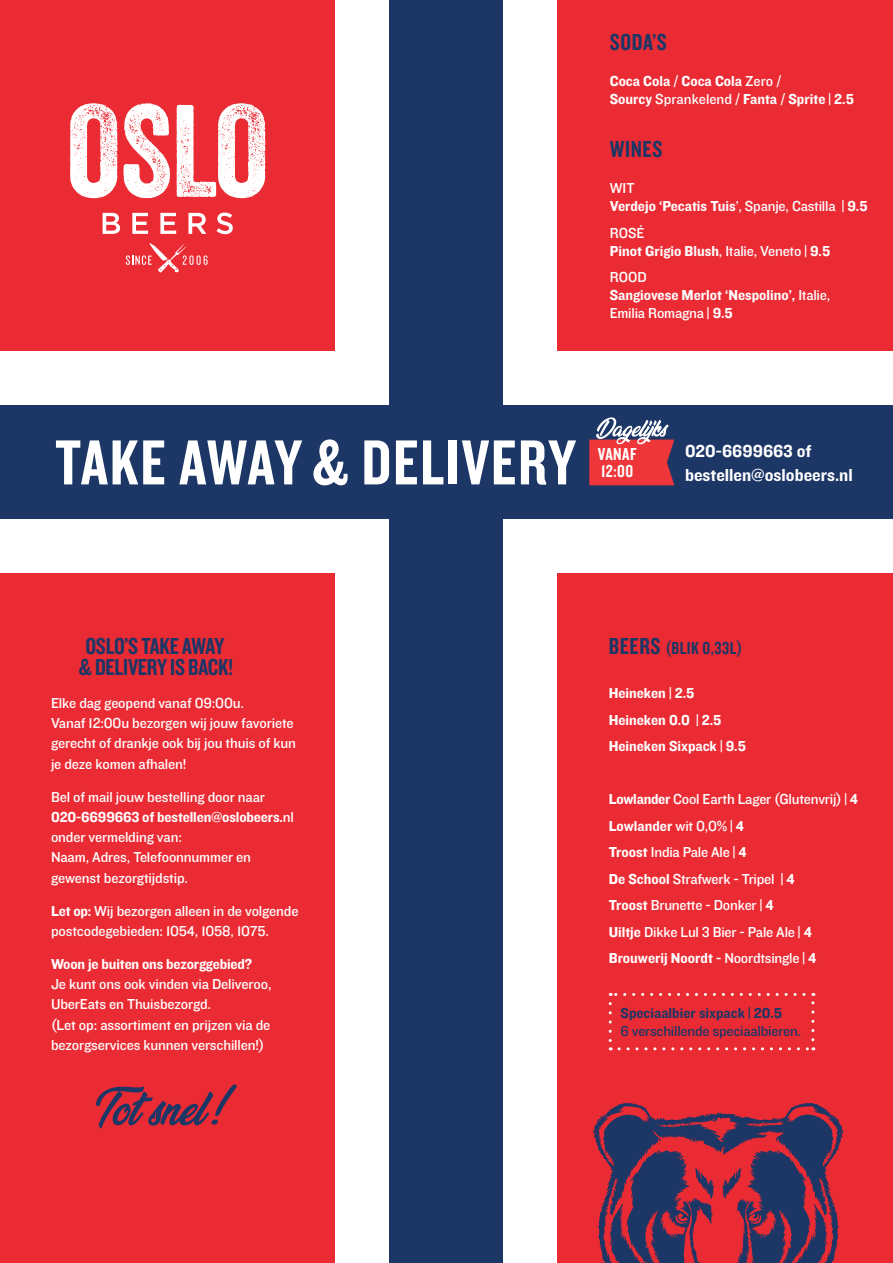
<style>
.page{position:relative;width:893px;height:1263px;background:#eb2b34}
.page>*{position:absolute;margin:0;border:0;box-sizing:border-box;transform-origin:0 0}
.t1{font:66px "Knockout HTF49 Liteweight";letter-spacing:.025em;color:#fff}
.t2{font:24px/21px "Knockout HTF49 Liteweight";letter-spacing:-.01em;color:#1c3665}
.t3{font:18px "Knockout HTF51 Middleweight";color:#fff}
.t4{font:18px "Knockout HTF49 Liteweight";letter-spacing:.025em;color:#1c3665}
.t5{font:18px "Knockout HTF49 Liteweight";letter-spacing:.025em;color:#fff}
.t6{font:15px/20.2px "Knockout HTF31 Junior Middlewt";letter-spacing:-.01em;color:#fff}
.t7{font:15px/18px "Knockout HTF51 Middleweight";color:#fff}
.t8{font:15px/18px "Knockout HTF31 Junior Middlewt";letter-spacing:-.015em;color:#1c3665}
.s1{font-family:"Knockout HTF31 Junior Middlewt"}
.s2{font-family:"Knockout HTF51 Middleweight"}
.s3{font-size:24px}
</style>
<div class="page">
<svg style="left:609px;top:1003px;width:3px;height:47px"></svg>
<svg style="left:619px;top:1047px;width:195px;height:3px"></svg>
<svg style="left:811px;top:993px;width:3px;height:47px"></svg>
<svg style="left:610px;top:993px;width:194px;height:3px"></svg>
<svg style="left:593px;top:1103px;width:250px;height:160px"></svg>
<div style="left:0;top:351px;width:893px;height:221px;background:#fff"></div>
<div style="left:336px;top:0;width:221px;height:1263px;background:#fff"></div>
<div style="left:389px;top:0;width:114px;height:1263px;background:#1c3665"></div>
<div style="left:0;top:405px;width:893px;height:114px;background:#1c3665"></div>
<svg style="left:589px;top:417px;width:85px;height:68px"></svg>
<svg style="left:70px;top:103px;width:47px;height:95px"></svg>
<svg style="left:124px;top:103px;width:46px;height:95px"></svg>
<svg style="left:177px;top:103px;width:88px;height:95px"></svg>
<svg style="left:103px;top:213px;width:17px;height:21px"></svg>
<svg style="left:132px;top:213px;width:16px;height:21px"></svg>
<svg style="left:160px;top:213px;width:16px;height:21px"></svg>
<svg style="left:189px;top:213px;width:17px;height:21px"></svg>
<svg style="left:216px;top:213px;width:17px;height:21px"></svg>
<svg style="left:189px;top:255px;width:5px;height:10px"></svg>
<svg style="left:198px;top:255px;width:10px;height:10px"></svg>
<svg style="left:126px;top:243px;width:66px;height:30px"></svg>
<svg style="left:96px;top:1084px;width:141px;height:45px"></svg>
<p class="t2" style="left:610px;top:32px;width:58px">SODA’S</p>
<p class="t7" style="left:610px;top:72px;width:246px">Coca Cola / Coca Cola <span class="s1">Zero</span> /<br>Sourcy <span class="s1">Sprankelend</span> / Fanta / Sprite | 2.5</p>
<p class="t2" style="left:610px;top:139px;width:54px">WINES</p>
<p class="t7" style="left:610px;top:179px;width:259px"><span class="s1">WIT<br></span>Verdejo ‘Pecatis Tuis<span class="s1">’, Spanje, Castilla</span> | 9.5</p>
<p class="t7" style="left:610px;top:224px;width:222px"><span class="s1">ROSÉ<br></span>Pinot Grigio Blush<span class="s1">, Italie, Veneto</span> | 9.5</p>
<p class="t7" style="left:610px;top:268px;width:222px"><span class="s1">ROOD<br></span>Sangiovese Merlot ‘Nespolino’, <span class="s1">Italie,<br>Emilia Romagna</span> | 9.5</p>
<p class="t1" style="left:55px;top:429px;width:522px">TAKE AWAY &amp; DELIVERY</p>
<p class="t3" style="left:685px;top:441px;width:128px">020-6699663 of</p>
<p class="t5" style="left:598px;top:445px;width:40px">VANAF</p>
<p class="t5" style="left:601px;top:462px;width:34px">12:00</p>
<p class="t3" style="left:685px;top:465px;width:169px">bestellen@oslobeers.nl</p>
<p class="t2" style="left:78px;top:636px;width:156px">OSLO’S TAKE AWAY &amp; DELIVERY IS BACK!</p>
<p class="t6" style="left:51px;top:693px;width:246px">Elke dag geopend vanaf 09:00u.<br>Vanaf 12:00u bezorgen wij jouw favoriete gerecht of drankje ook bij jou thuis of kun je deze komen afhalen!</p>
<p class="t6" style="left:51px;top:787px;width:244px">Bel of mail jouw bestelling door naar<br><span class="s2">020-6699663 of bestellen@oslobeers.</span>nl onder vermelding van:<br>Naam, Adres, Telefoonnummer en gewenst bezorgtijdstip.</p>
<p class="t6" style="left:51px;top:901px;width:249px"><span class="s2">Let op:</span> Wij bezorgen alleen in de volgende postcodegebieden: 1054, 1058, 1075.</p>
<p class="t6" style="left:51px;top:954px;width:222px"><span class="s2">Woon je buiten ons bezorggebied?<br></span>Je kunt ons ook vinden via Deliveroo, UberEats en Thuisbezorgd.<br>(Let op: assortiment en prijzen via de bezorgservices kunnen verschillen!)</p>
<p class="t4" style="left:609px;top:639px;width:135px"><span class="s3">BEERS</span> (BLIK 0,33L)</p>
<p class="t7" style="left:609px;top:685px;width:87px">Heineken | 2.5</p>
<p class="t7" style="left:609px;top:711px;width:114px">Heineken 0.0 | 2.5</p>
<p class="t7" style="left:609px;top:738px;width:139px">Heineken Sixpack | 9.5</p>
<p class="t6" style="left:609px;top:790px;width:251px"><span class="s2">Lowlander</span> Cool Earth Lager (Glutenvrij) <span class="s2">| 4</span></p>
<p class="t7" style="left:609px;top:817px;width:137px">Lowlander <span class="s1">wit 0,0%</span> | 4</p>
<p class="t6" style="left:609px;top:843px;width:140px"><span class="s2">Troost</span> India Pale Ale <span class="s2">| 4</span></p>
<p class="t6" style="left:609px;top:869px;width:187px"><span class="s2">De School</span> Strafwerk - Tripel <span class="s2">| 4</span></p>
<p class="t6" style="left:609px;top:896px;width:166px"><span class="s2">Troost</span> Brunette - Donker <span class="s2">| 4</span></p>
<p class="t6" style="left:609px;top:922px;width:205px"><span class="s2">Uiltje</span> Dikke Lul 3 Bier - Pale Ale <span class="s2">| 4</span></p>
<p class="t7" style="left:609px;top:950px;width:209px">Brouwerij Noordt - <span class="s1">Noordtsingle</span> | 4</p>
<p class="t8" style="left:620px;top:1004px;width:182px"><span class="s2">Speciaalbier sixpack | 20.5<br></span>6 verschillende speciaalbieren.</p>
</div>
